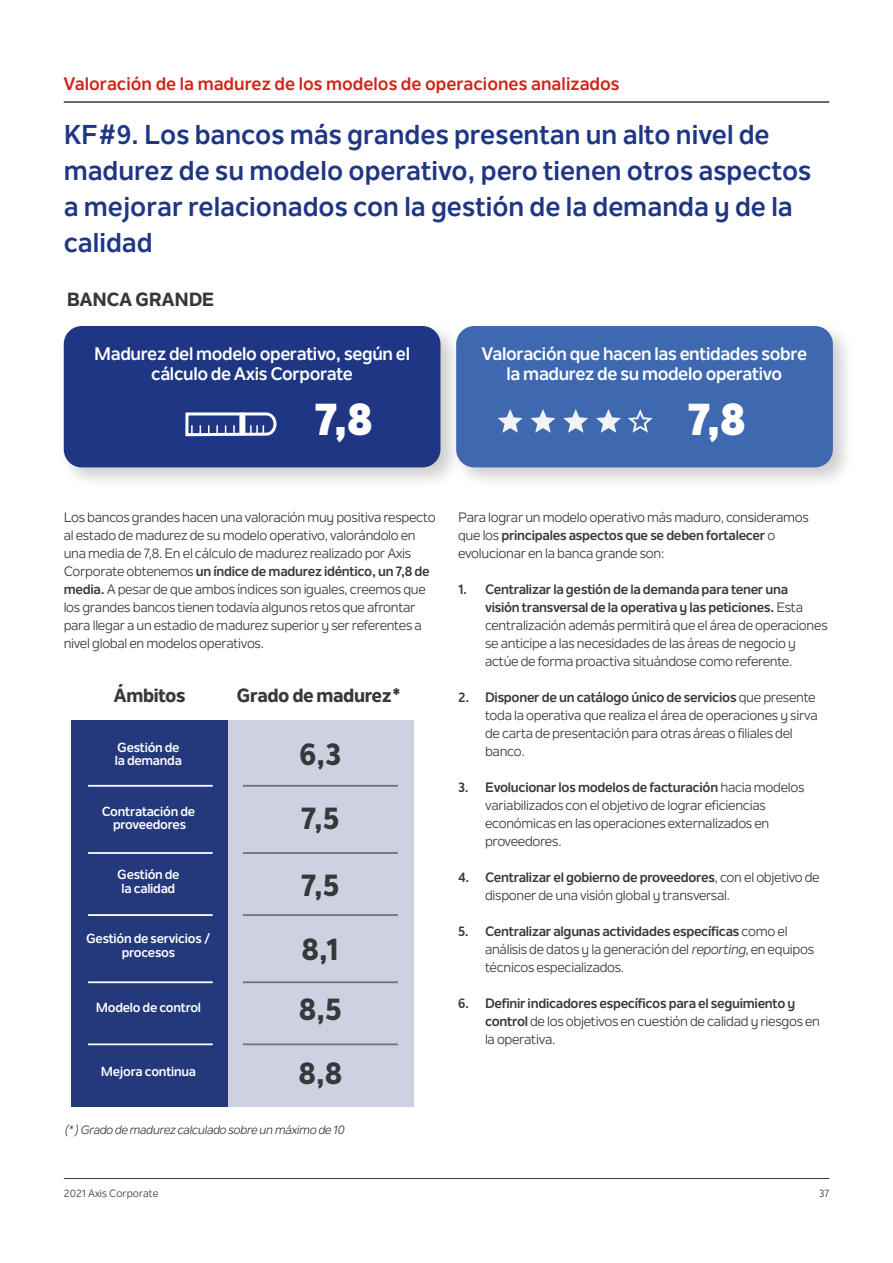
<style>
.page{position:relative;width:893px;height:1263px;background:#fff}
.page>*{position:absolute;margin:0;border:0;box-sizing:border-box;transform-origin:0 0}
.t1{font:800 45px "Nolan Next";color:#fff}
.t2{font:800 30.75px/60.2px "Nolan Next";color:#37383a}
.t3{font:700 27px/36px "Nolan Next";color:#1f3685}
.t4{font:800 18.9px "Nolan Next";letter-spacing:-.02em;color:#37383a}
.t5{font:700 18px/19.5px "Nolan Next";letter-spacing:-.02em;color:#fff;text-align:center}
.t6{font:700 18px "Nolan Next";color:#d32218}
.t7{font:13.5px/18px "Nolan Next";letter-spacing:-.02em;color:#37383a}
.t8{font:700 13.5px/18px "Nolan Next";letter-spacing:-.02em;color:#37383a}
.t9{font:700 13.05px/13.4px "Nolan Next";letter-spacing:-.02em;color:#fff;text-align:center}
.t10{font:italic 12px "Nolan Next";letter-spacing:-.02em;color:#37383a}
.t11{font:10.5px "Nolan Next";color:#37383a}
.s1{font-weight:700}
.s2{font-style:italic}
.s3{font-weight:400}
</style>
<div class="page">
<hr style="left:64px;top:102px;width:765px;height:1px;background:#37383a">
<hr style="left:64px;top:1178px;width:765px;height:1px;background:#37383a">
<div style="left:227px;top:720px;width:187px;height:387px;background:#cdd1e1"></div>
<div style="left:58px;top:320px;width:405px;height:170px;background:#000;opacity:.2"></div>
<div style="left:64px;top:326px;width:376px;height:141px;background:#1f3685;border-radius:18px"></div>
<div style="left:451px;top:320px;width:405px;height:170px;background:#000;opacity:.2"></div>
<div style="left:456px;top:326px;width:377px;height:141px;background:#3e69b1;border-radius:18px"></div>
<div style="left:72px;top:720px;width:156px;height:387px;background:#24387c"></div>
<hr style="left:88px;top:785px;width:125px;height:2px;background:#fff">
<hr style="left:243px;top:785px;width:155px;height:2px;background:#37383a">
<hr style="left:88px;top:914px;width:125px;height:2px;background:#fff">
<hr style="left:243px;top:914px;width:155px;height:2px;background:#37383a">
<hr style="left:88px;top:852px;width:125px;height:2px;background:#fff">
<hr style="left:243px;top:852px;width:155px;height:2px;background:#37383a">
<hr style="left:88px;top:981px;width:125px;height:2px;background:#fff">
<hr style="left:243px;top:981px;width:155px;height:2px;background:#37383a">
<hr style="left:88px;top:1043px;width:125px;height:2px;background:#fff">
<hr style="left:243px;top:1043px;width:155px;height:2px;background:#37383a">
<svg style="left:498px;top:409px;width:25px;height:24px"></svg>
<svg style="left:563px;top:409px;width:25px;height:24px"></svg>
<svg style="left:530px;top:409px;width:25px;height:24px"></svg>
<svg style="left:596px;top:409px;width:25px;height:24px"></svg>
<svg style="left:628px;top:409px;width:25px;height:24px"></svg>
<svg style="left:184px;top:101px;width:94px;height:336px"></svg>
<h3 class="t6" style="left:64px;top:73px;width:558px">Valoración de la madurez de los modelos de operaciones analizados</h3>
<h3 class="t3" style="left:64px;top:116px;width:749px">KF#9. Los bancos más grandes presentan un alto nivel de madurez de su modelo operativo, pero tienen otros aspectos a mejorar relacionados con la gestión de la demanda y de la calidad</h3>
<h3 class="t4" style="left:67px;top:288px;width:149px">BANCA GRANDE</h3>
<h3 class="t5" style="left:94px;top:344px;width:317px">Madurez del modelo operativo, según el cálculo de Axis Corporate</h3>
<h3 class="t5" style="left:482px;top:344px;width:327px">Valoración que hacen las entidades sobre la madurez de su modelo operativo</h3>
<h1 class="t1" style="left:315px;top:391px;width:60px">7,8</h1>
<h1 class="t1" style="left:688px;top:391px;width:60px">7,8</h1>
<p class="t7" style="left:64px;top:508px;width:374px">Los bancos grandes hacen una valoración muy positiva respecto al estado de madurez de su modelo operativo, valorándolo en una media de 7,8. En el cálculo de madurez realizado por Axis Corporate obtenemos <span class="s1">un índice de madurez idéntico, un 7,8 de media.</span> A pesar de que ambos índices son iguales, creemos que los grandes bancos tienen todavía algunos retos que afrontar para llegar a un estadio de madurez superior y ser referentes a nivel global en modelos operativos.</p>
<p class="t7" style="left:458px;top:508px;width:352px">Para lograr un modelo operativo más maduro, consideramos que los <span class="s1">principales aspectos que se deben fortalecer</span> o evolucionar en la banca grande son:</p>
<p class="t7" style="left:485px;top:580px;width:344px;text-indent:-27px"><span class="s1">1. Centralizar la gestión de la demanda para tener una<br>visión transversal de la operativa y las peticiones.</span> Esta centralización además permitirá que el área de operaciones se anticipe a las necesidades de las áreas de negocio y actúe de forma proactiva situándose como referente.</p>
<p class="t7" style="left:485px;top:688px;width:334px;text-indent:-27px"><span class="s1">2. Disponer de un catálogo único de servicios</span> que presente toda la operativa que realiza el área de operaciones y sirva de carta de presentación para otras áreas o filiales del banco.</p>
<p class="t7" style="left:485px;top:778px;width:321px;text-indent:-27px"><span class="s1">3. Evolucionar los modelos de facturación</span> hacia modelos variabilizados con el objetivo de lograr eficiencias económicas en las operaciones externalizados en proveedores.</p>
<p class="t7" style="left:485px;top:868px;width:336px;text-indent:-27px"><span class="s1">4. Centralizar el gobierno de proveedores</span>, con el objetivo de disponer de una visión global y transversal.</p>
<p class="t7" style="left:485px;top:922px;width:331px;text-indent:-27px"><span class="s1">5. Centralizar algunas actividades específicas</span> como el análisis de datos y la generación del <span class="s2">reporting</span>, en equipos técnicos especializados.</p>
<p class="t8" style="left:485px;top:994px;width:337px;text-indent:-27px">6. Definir indicadores específicos para el seguimiento y control <span class="s3">de los objetivos en cuestión de calidad y riesgos en la operativa.</span></p>
<h3 class="t4" style="left:113px;top:684px;width:74px">Ámbitos</h3>
<h3 class="t4" style="left:236px;top:684px;width:166px">Grado de madurez*</h3>
<p class="t9" style="left:115px;top:740px;width:68px;text-align:left">Gestión de la demanda</p>
<h2 class="t2" style="left:300px;top:724px;width:43px">6,3</h2>
<p class="t9" style="left:102px;top:804px;width:95px">Contratación de proveedores</p>
<h2 class="t2" style="left:301px;top:788px;width:40px">7,5</h2>
<p class="t9" style="left:117px;top:868px;width:64px">Gestión de la calidad</p>
<h2 class="t2" style="left:301px;top:855px;width:40px">7,5</h2>
<p class="t9" style="left:86px;top:932px;width:126px">Gestión de servicios / procesos</p>
<h2 class="t2" style="left:299px;top:919px;width:45px">8,1<br>8,5</h2>
<h2 class="t2" style="left:298px;top:1043px;width:45px">8,8</h2>
<p class="t9" style="left:96px;top:1001px;width:107px">Modelo de control</p>
<p class="t9" style="left:101px;top:1065px;width:97px">Mejora continua</p>
<p class="t10" style="left:64px;top:1123px;width:282px">(*) Grado de madurez calculado sobre un máximo de 10</p>
<p class="t11" style="left:64px;top:1187px;width:96px">2021 Axis Corporate</p>
<p class="t11" style="left:819px;top:1187px;width:12px">37</p>
</div>
